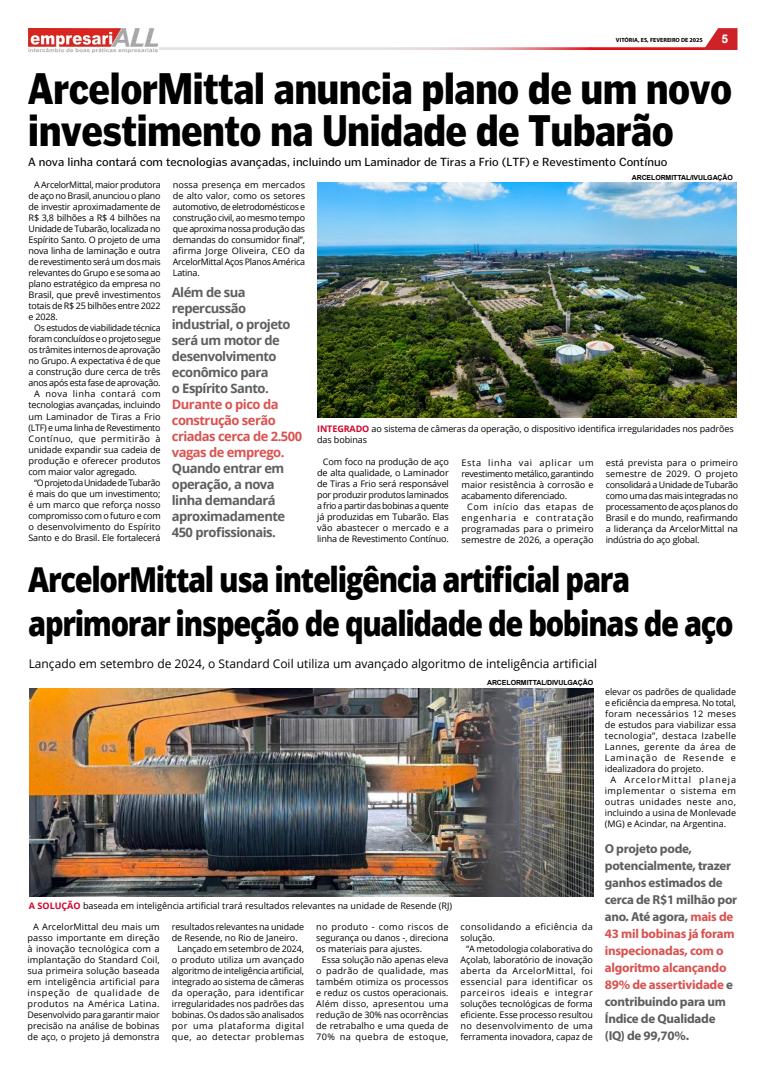
<style>
.page{position:relative;width:766px;height:1078px;background:#fff}
.page>*{position:absolute;margin:0;border:0;box-sizing:border-box;transform-origin:0 0}
.t1{font:900 43.7px/42px "Poynter Gothic Text";letter-spacing:-.02em;color:#000;scale:.85 1}
.t2{font:800 34.3px/44px "Open Sans";letter-spacing:-.045em;color:#000;scale:.85 1}
.t3{font:700 13px/17px "Myriad Pro";letter-spacing:-.02em;color:#5f5e5e}
.t4{font:700 13px/16px "Open Sans";letter-spacing:-.04em;color:#5f5e5e}
.t5{font:700 13px/16px "Open Sans";letter-spacing:-.04em;color:#d95351}
.t6{font:12px "Poynter Gothic Text";color:#000}
.t7{font:12px "Open Sans";color:#000}
.t8{font:700 12px "Arial";color:#fff}
.t9{font:9px/11px "Open Sans";letter-spacing:-.005em;color:#000;text-align:justify}
.t10{font:9px "Open Sans";letter-spacing:-.03em;color:#000}
.t11{font:9px "Open Sans";letter-spacing:.04em;color:#000}
.t12{font:9px/11px "Open Sans";letter-spacing:.03em;color:#000}
.t13{font:9px "Open Sans";letter-spacing:-.035em;color:#000}
.t14{font:9px "Open Sans";letter-spacing:-.04em;color:#000}
.t15{font:9px "Open Sans";letter-spacing:.025em;color:#000}
.t16{font:9px "Open Sans";letter-spacing:-.025em;color:#000}
.t17{font:9px "Open Sans";letter-spacing:.05em;color:#000}
.t18{font:700 7px "Arial";letter-spacing:-.015em;color:#000}
.t19{font:700 6px "Myriad Pro";color:#000}
.s1{font-weight:700;color:#ce072d}
.s2{color:#d95351}
</style>
<div class="page">
<svg style="left:159px;top:28px;width:578px;height:22px"></svg>
<img style="left:28px;top:28px;width:129px;height:25px">
<img style="left:317px;top:182px;width:419px;height:235px">
<img style="left:30px;top:688px;width:563px;height:207px">
<p class="t19" style="left:615px;top:36px;width:88px">VITÓRIA, ES, FEVEREIRO DE 2025</p>
<h3 class="t8" style="left:721px;top:31px;width:8px">5</h3>
<h1 class="t1" style="left:28px;top:67px;width:829px">ArcelorMittal anuncia plano de um novo investimento na Unidade de Tubarão</h1>
<h3 class="t6" style="left:28px;top:155px;width:640px">A nova linha contará com tecnologias avançadas, incluindo um Laminador de Tiras a Frio (LTF) e Revestimento Contínuo</h3>
<p class="t9" style="left:29px;top:179px;width:134px;text-indent:6px">A ArcelorMittal, maior produtora de aço no Brasil, anunciou o plano de investir aproximadamente de R$ 3,8 bilhões a R$ 4 bilhões na Unidade de Tubarão, localizada no Espírito Santo. O projeto de uma nova linha de laminação e outra de revestimento será um dos mais relevantes do Grupo e se soma ao plano estratégico da empresa no Brasil, que prevê investimentos totais de R$ 25 bilhões entre 2022 e 2028.</p>
<p class="t10" style="left:34px;top:322px;width:128px">Os estudos de viabilidade técnica</p>
<p class="t13" style="left:29px;top:333px;width:134px">foram concluídos e o projeto segue</p>
<p class="t10" style="left:29px;top:344px;width:133px">os trâmites internos de aprovação</p>
<p class="t9" style="left:29px;top:355px;width:134px">no Grupo. A expectativa é de que</p>
<p class="t9" style="left:29px;top:366px;width:133px">a construção dure cerca de três</p>
<p class="t10" style="left:29px;top:377px;width:133px">anos após esta fase de aprovação.</p>
<p class="t11" style="left:34px;top:388px;width:128px">A nova linha contará com</p>
<p class="t9" style="left:29px;top:399px;width:134px">tecnologias avançadas, incluindo</p>
<p class="t9" style="left:29px;top:410px;width:134px">um Laminador de Tiras a Frio</p>
<p class="t10" style="left:29px;top:421px;width:133px">(LTF) e uma linha de Revestimento</p>
<p class="t11" style="left:29px;top:432px;width:134px">Contínuo, que permitirão à</p>
<p class="t9" style="left:29px;top:443px;width:134px">unidade expandir sua cadeia de</p>
<p class="t9" style="left:29px;top:454px;width:134px">produção e oferecer produtos</p>
<p class="t9" style="left:29px;top:465px;width:110px">com maior valor agregado.</p>
<p class="t14" style="left:34px;top:476px;width:128px">“O projeto da Unidade de Tubarão</p>
<p class="t9" style="left:29px;top:487px;width:133px">é mais do que um investimento;</p>
<p class="t9" style="left:29px;top:498px;width:133px">é um marco que reforça nosso</p>
<p class="t16" style="left:29px;top:509px;width:134px">compromisso com o futuro e com</p>
<p class="t9" style="left:29px;top:520px;width:134px">o desenvolvimento do Espírito</p>
<p class="t9" style="left:29px;top:531px;width:133px">Santo e do Brasil. Ele fortalecerá</p>
<p class="t9" style="left:173px;top:179px;width:134px">nossa presença em mercados de alto valor, como os setores automotivo, de eletrodomésticos e construção civil, ao mesmo tempo que aproxima nossa produção das demandas do consumidor final”, afirma Jorge Oliveira, CEO da ArcelorMittal Aços Planos América Latina.</p>
<h3 class="t4" style="left:172px;top:284px;width:120px">Além de sua repercussão industrial, o projeto será um motor de desenvolvimento econômico para<br>o Espírito Santo.</h3>
<h3 class="t5" style="left:172px;top:396px;width:132px">Durante o pico da construção serão criadas cerca de 2.500 vagas de emprego.</h3>
<h3 class="t4" style="left:172px;top:460px;width:115px">Quando entrar em operação, a nova linha demandará aproximadamente<br>450 profissionais.</h3>
<p class="t18" style="left:631px;top:172px;width:103px">ARCELORMITTAL/IVULGAÇÃO</p>
<p class="t9" style="left:317px;top:423px;width:418px"><span class="s1">INTEGRADO</span> ao sistema de câmeras da operação, o dispositivo identifica irregularidades nos padrões das bobinas</p>
<p class="t9" style="left:317px;top:455px;width:133px;text-indent:6px">Com foco na produção de aço de alta qualidade, o Laminador de Tiras a Frio será responsável por produzir produtos laminados a frio a partir das bobinas a quente já produzidas em Tubarão. Elas vão abastecer o mercado e a linha de Revestimento Contínuo.</p>
<p class="t9" style="left:461px;top:456px;width:134px">Esta linha vai aplicar um revestimento metálico, garantindo maior resistência à corrosão e acabamento diferenciado.</p>
<p class="t9" style="left:461px;top:500px;width:134px;text-indent:6px">Com início das etapas de engenharia e contratação programadas para o primeiro semestre de 2026, a operação</p>
<p class="t9" style="left:605px;top:456px;width:134px">está prevista para o primeiro semestre de 2029. O projeto consolidará a Unidade de Tubarão como uma das mais integradas no processamento de aços planos do Brasil e do mundo, reafirmando a liderança da ArcelorMittal na indústria do aço global.</p>
<h2 class="t2" style="left:28px;top:556px;width:831px">ArcelorMittal usa inteligência artificial para aprimorar inspeção de qualidade de bobinas de aço</h2>
<h3 class="t7" style="left:29px;top:655px;width:570px">Lançado em setembro de 2024, o Standard Coil utiliza um avançado algoritmo de inteligência artificial</h3>
<p class="t18" style="left:487px;top:678px;width:108px">ARCELORMITTAL/DIVULGAÇÃO</p>
<p class="t9" style="left:29px;top:899px;width:424px"><span class="s1">A SOLUÇÃO</span> baseada em inteligência artificial trará resultados relevantes na unidade de Resende (RJ)</p>
<p class="t9" style="left:27px;top:921px;width:134px;text-indent:6px">A ArcelorMittal deu mais um passo importante em direção à inovação tecnológica com a implantação do Standard Coil, sua primeira solução baseada em inteligência artificial para inspeção de qualidade de produtos na América Latina.<br>Desenvolvido para garantir maior precisão na análise de bobinas de aço, o projeto já demonstra</p>
<p class="t9" style="left:172px;top:921px;width:134px">resultados relevantes na unidade</p>
<p class="t9" style="left:172px;top:932px;width:127px">de Resende, no Rio de Janeiro.</p>
<p class="t9" style="left:177px;top:943px;width:128px">Lançado em setembro de 2024,</p>
<p class="t9" style="left:172px;top:954px;width:134px">o produto utiliza um avançado</p>
<p class="t9" style="left:172px;top:965px;width:134px">algoritmo de inteligência artificial,</p>
<p class="t9" style="left:172px;top:976px;width:134px">integrado ao sistema de câmeras</p>
<p class="t15" style="left:172px;top:986px;width:134px">da operação, para identificar</p>
<p class="t9" style="left:172px;top:998px;width:134px">irregularidades nos padrões das</p>
<p class="t9" style="left:172px;top:1009px;width:134px">bobinas. Os dados são analisados</p>
<p class="t17" style="left:172px;top:1019px;width:134px">por uma plataforma digital</p>
<p class="t11" style="left:172px;top:1030px;width:134px">que, ao detectar problemas</p>
<p class="t9" style="left:316px;top:921px;width:134px">no produto - como riscos de segurança ou danos -, direciona os materiais para ajustes.</p>
<p class="t9" style="left:316px;top:954px;width:134px;text-indent:6px">Essa solução não apenas eleva o padrão de qualidade, mas também otimiza os processos e reduz os custos operacionais.<br>Além disso, apresentou uma redução de 30% nas ocorrências de retrabalho e uma queda de 70% na quebra de estoque,</p>
<p class="t12" style="left:460px;top:921px;width:134px">consolidando a eficiência da solução.</p>
<p class="t9" style="left:460px;top:943px;width:134px;text-indent:6px">“A metodologia colaborativa do Açolab, laboratório de inovação aberta da ArcelorMittal, foi essencial para identificar os parceiros ideais e integrar soluções tecnológicas de forma eficiente. Esse processo resultou no desenvolvimento de uma ferramenta inovadora, capaz de</p>
<p class="t9" style="left:604px;top:686px;width:133px">elevar os padrões de qualidade e eficiência da empresa. No total, foram necessários 12 meses de estudos para viabilizar essa tecnologia”, destaca Izabelle Lannes, gerente da área de Laminação de Resende e idealizadora do projeto.</p>
<p class="t9" style="left:604px;top:774px;width:133px;text-indent:6px">A ArcelorMittal planeja implementar o sistema em outras unidades neste ano, incluindo a usina de Monlevade (MG) e Acindar, na Argentina.</p>
<p class="t3" style="left:604px;top:839px;width:134px">O projeto pode, potencialmente, trazer ganhos estimados de cerca de R$1 milhão por ano. Até agora, <span class="s2">mais de<br>43 mil bobinas já foram inspecionadas, com o algoritmo alcançando<br>89% de assertividade</span> e contribuindo para um<br>Índice de Qualidade (IQ) de 99,70%.</p>
</div>
